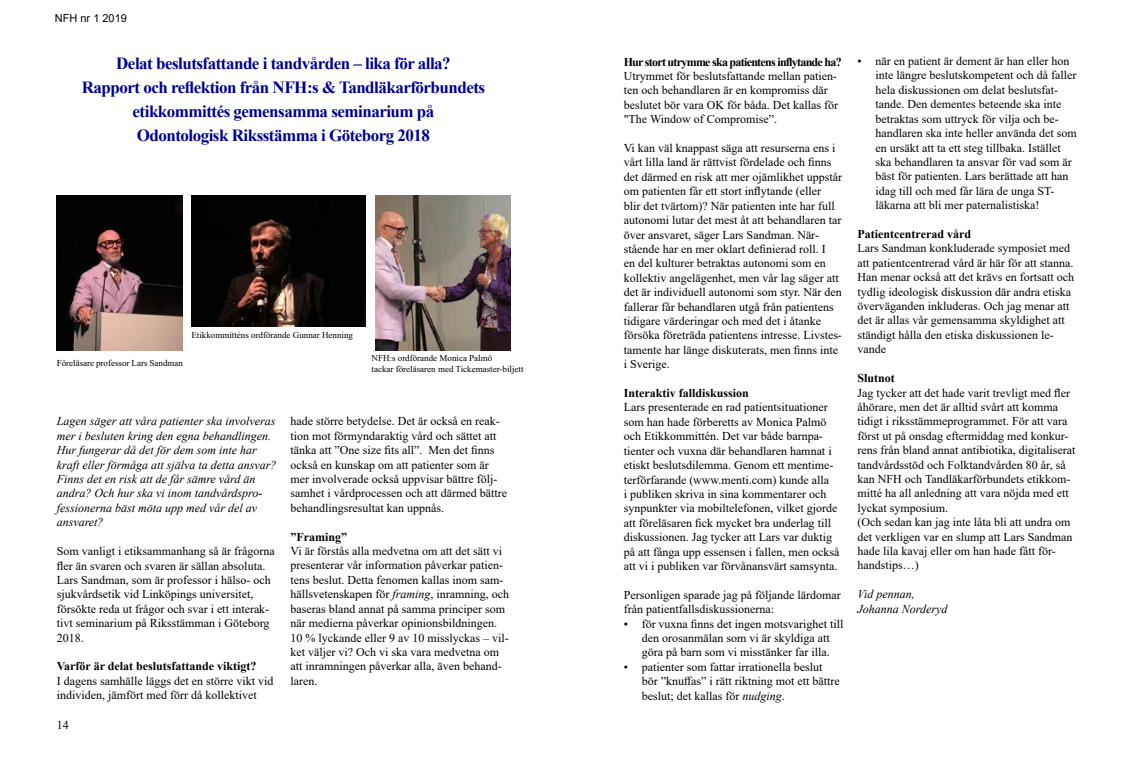
<style>
.page{position:relative;width:1134px;height:766px;background:#fff}
.page>*{position:absolute;margin:0;border:0;box-sizing:border-box;transform-origin:0 0}
.t1{font:700 17px/24px "Times New Roman";letter-spacing:-.03em;color:#000096;text-align:center}
.t2{font:12px/14.4px "Times New Roman";color:#000}
.t3{font:italic 12px/14.4px "Times New Roman";color:#000}
.t4{font:700 12px "Times New Roman";color:#000}
.t5{font:700 12px "Times New Roman";letter-spacing:-.06em;color:#000}
.t6{font:11px "Arial";color:#000}
.t7{font:9px/10.8px "Times New Roman";color:#000}
.s1{font-style:italic}
</style>
<div class="page">
<img style="left:57px;top:196px;width:126px;height:154px">
<img style="left:191px;top:196px;width:175px;height:130px">
<img style="left:376px;top:196px;width:134px;height:154px">
<p class="t6" style="left:55px;top:12px;width:74px">NFH nr 1 2019</p>
<h1 class="t1" style="left:82px;top:53px;width:405px">Delat beslutsfattande i tandvården – lika för alla?<br>Rapport och reflektion från NFH:s &amp; Tandläkarförbundets etikkommittés gemensamma seminarium på<br>Odontologisk Riksstämma i Göteborg 2018</h1>
<p class="t7" style="left:57px;top:358px;width:128px">Föreläsare professor Lars Sandman</p>
<p class="t7" style="left:191px;top:330px;width:163px">Etikkommitténs ordförande Gunnar Henning</p>
<p class="t7" style="left:372px;top:353px;width:154px">NFH:s ordförande Monica Palmö<br>tackar föreläsaren med Tickemaster-biljett</p>
<p class="t3" style="left:57px;top:415px;width:221px">Lagen säger att våra patienter ska involveras mer i besluten kring den egna behandlingen.<br>Hur fungerar då det för dem som inte har kraft eller förmåga att själva ta detta ansvar?<br>Finns det en risk att de får sämre vård än andra? Och hur ska vi inom tandvårdspro&shy;fessionerna bäst möta upp med vår del av ansvaret?</p>
<p class="t2" style="left:57px;top:545px;width:219px">Som vanligt i etiksammanhang så är frågorna fler än svaren och svaren är sällan absoluta.<br>Lars Sandman, som är professor i hälso- och sjukvårdsetik vid Linköpings universitet, försökte reda ut frågor och svar i ett interak&shy;tivt seminarium på Riksstämman i Göteborg 2018.</p>
<p class="t4" style="left:57px;top:661px;width:201px">Varför är delat beslutsfattande viktigt?</p>
<p class="t2" style="left:57px;top:674px;width:218px">I dagens samhälle läggs det en större vikt vid individen, jämfört med förr då kollektivet</p>
<p class="t2" style="left:57px;top:718px;width:13px">14</p>
<p class="t2" style="left:291px;top:413px;width:218px">hade större betydelse. Det är också en reak&shy;tion mot förmyndaraktig vård och sättet att tänka att ”One size fits all”. Men det finns också en kunskap om att patienter som är mer involverade också uppvisar bättre följ&shy;samhet i vårdprocessen och att därmed bättre behandlingsresultat kan uppnås.</p>
<p class="t4" style="left:291px;top:532px;width:58px">”Framing”</p>
<p class="t2" style="left:291px;top:545px;width:220px">Vi är förstås alla medvetna om att det sätt vi presenterar vår information påverkar patien&shy;tens beslut. Detta fenomen kallas inom sam&shy;hällsvetenskapen för <span class="s1">framing</span>, inramning, och baseras bland annat på samma principer som när medierna påverkar opinionsbildningen.<br>10 % lyckande eller 9 av 10 misslyckas – vil&shy;ket väljer vi? Och vi ska vara medvetna om att inramningen påverkar alla, även behand&shy;laren.</p>
<p class="t5" style="left:624px;top:57px;width:219px">Hur stort utrymme ska patientens inflytande ha?</p>
<p class="t2" style="left:624px;top:68px;width:216px">Utrymmet för beslutsfattande mellan patien&shy;ten och behandlaren är en kompromiss där beslutet bör vara OK för båda. Det kallas för "The Window of Compromise”.</p>
<p class="t2" style="left:624px;top:142px;width:220px">Vi kan väl knappast säga att resurserna ens i vårt lilla land är rättvist fördelade och finns det därmed en risk att mer ojämlikhet uppstår om patienten får ett stort inflytande (eller<br>blir det tvärtom)? När patienten inte har full autonomi lutar det mest åt att behandlaren tar över ansvaret, säger Lars Sandman. När&shy;stående har en mer oklart definierad roll. I<br>en del kulturer betraktas autonomi som en kollektiv angelägenhet, men vår lag säger att det är individuell autonomi som styr. När den fallerar får behandlaren utgå från patientens tidigare värderingar och med det i åtanke försöka företräda patientens intresse. Livstes&shy;tamente har länge diskuterats, men finns inte i Sverige.</p>
<p class="t4" style="left:624px;top:388px;width:127px">Interaktiv falldiskussion</p>
<p class="t2" style="left:624px;top:401px;width:217px">Lars presenterade en rad patientsituationer som han hade förberetts av Monica Palmö och Etikkommittén. Det var både barnpa&shy;tienter och vuxna där behandlaren hamnat i etiskt beslutsdilemma. Genom ett mentime&shy;terförfarande (www.menti.com) kunde alla<br>i publiken skriva in sina kommentarer och synpunkter via mobiltelefonen, vilket gjorde att föreläsaren fick mycket bra underlag till diskussionen. Jag tycker att Lars var duktig på att fånga upp essensen i fallen, men också att vi i publiken var förvånansvärt samsynta.</p>
<p class="t2" style="left:624px;top:588px;width:218px">Personligen sparade jag på följande lärdomar från patientfallsdiskussionerna:</p>
<p class="t2" style="left:624px;top:617px;width:221px;text-align:center">• för vuxna finns det ingen motsvarighet till den orosanmälan som vi är skyldiga att<br>göra på barn som vi misstänker far illa.</p>
<p class="t2" style="left:642px;top:660px;width:200px;text-indent:-18px">• patienter som fattar irrationella beslut bör ”knuffas” i rätt riktning mot ett bättre beslut; det kallas för <span class="s1">nudging</span>.</p>
<p class="t2" style="left:875px;top:55px;width:203px;text-indent:-18px">• när en patient är dement är han eller hon inte längre beslutskompetent och då faller hela diskussionen om delat beslutsfat&shy;tande. Den dementes beteende ska inte betraktas som uttryck för vilja och be&shy;handlaren ska inte heller använda det som en ursäkt att ta ett steg tillbaka. Istället ska behandlaren ta ansvar för vad som är bäst för patienten. Lars berättade att han idag till och med får lära de unga ST&shy;läkarna att bli mer paternalistiska!</p>
<p class="t4" style="left:857px;top:229px;width:115px">Patientcentrerad vård</p>
<p class="t2" style="left:857px;top:241px;width:218px">Lars Sandman konkluderade symposiet med att patientcentrerad vård är här för att stanna.<br>Han menar också att det krävs en fortsatt och tydlig ideologisk diskussion där andra etiska överväganden inkluderas. Och jag menar att det är allas vår gemensamma skyldighet att ständigt hålla den etiska diskussionen le&shy;vande</p>
<p class="t4" style="left:857px;top:373px;width:39px">Slutnot</p>
<p class="t2" style="left:857px;top:385px;width:219px">Jag tycker att det hade varit trevligt med fler åhörare, men det är alltid svårt att komma tidigt i riksstämmeprogrammet. För att vara först ut på onsdag eftermiddag med konkur&shy;rens från bland annat antibiotika, digitaliserat tandvårdsstöd och Folktandvården 80 år, så kan NFH och Tandläkarförbundets etikkom&shy;mitté ha all anledning att vara nöjda med ett lyckat symposium.<br>(Och sedan kan jag inte låta bli att undra om det verkligen var en slump att Lars Sandman hade lila kavaj eller om han hade fått för&shy;handstips…)</p>
<p class="t3" style="left:857px;top:588px;width:91px">Vid pennan,<br>Johanna Norderyd</p>
</div>
